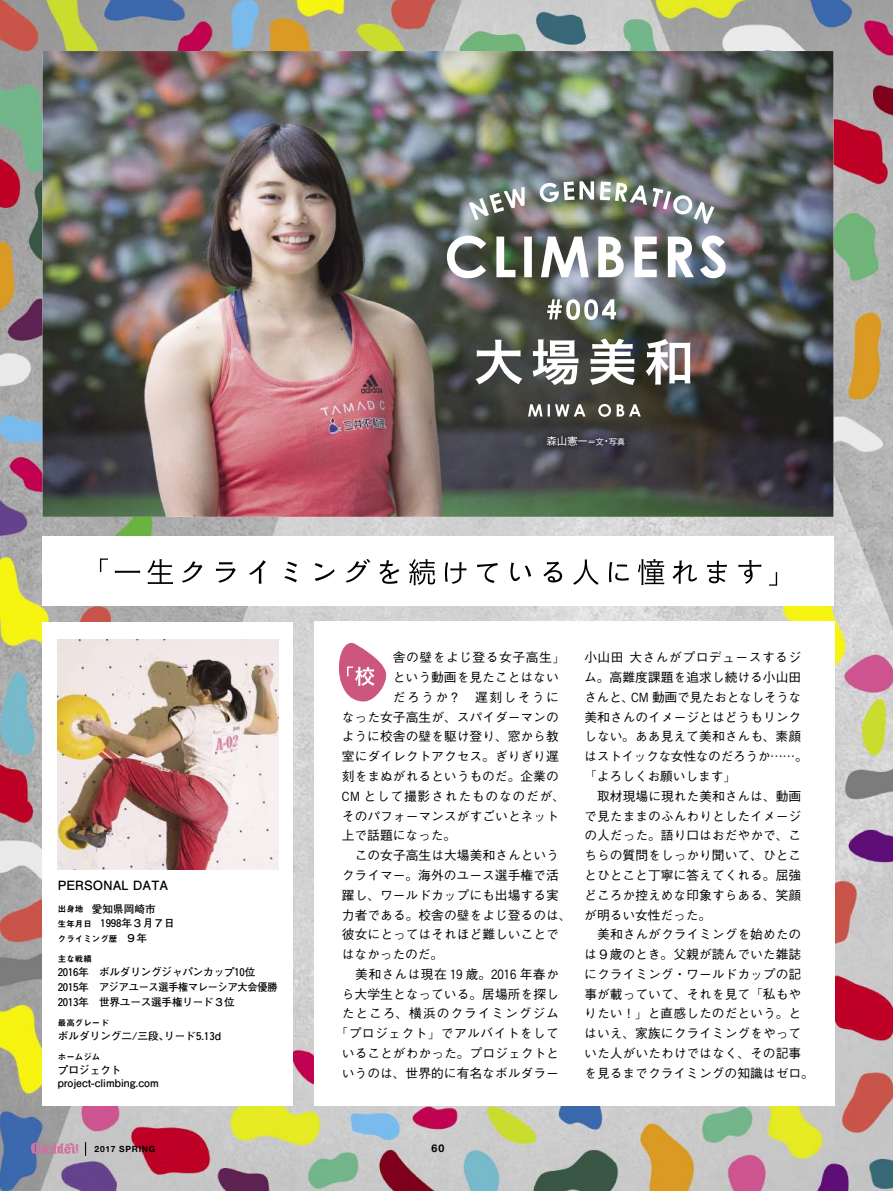
<style>
.page{position:relative;width:893px;height:1191px;background:#fff}
.page>*{position:absolute;margin:0;border:0;box-sizing:border-box;transform-origin:0 0}
.t1{font:12.75px/19.8px "Gothic BBB Pro Medium 90 pv RKSJ H";color:#000}
.t2{font:12.75px "Gothic BBB Pro Medium 90 pv RKSJ H";letter-spacing:.03em;color:#000}
.t3{font:12.75px "Gothic BBB Pro Medium 90 pv RKSJ H";letter-spacing:.065em;color:#000}
.t4{font:12.75px "Gothic BBB Pro Medium 90 pv RKSJ H";letter-spacing:.035em;color:#000}
.t5{font:12.75px "Gothic BBB Pro Medium 90 pv RKSJ H";letter-spacing:.075em;color:#000}
.t6{font:12.75px "Gothic BBB Pro Medium 90 pv RKSJ H";letter-spacing:.045em;color:#000}
.t7{font:12.75px "Gothic BBB Pro Medium 90 pv RKSJ H";letter-spacing:.11em;color:#000}
.t8{font:12.75px "Futo Go B101 Pro Bold 90 pv RKSJ H";color:#000}
.t9{font:10.65px/14.9px "Futo Go B101 Pro Bold 90 pv RKSJ H";letter-spacing:-.02em;color:#000}
.t10{font:10.65px/12.8px "Futo Go B101 Pro Bold 90 pv RKSJ H";color:#000}
.t11{font:10.65px "Gothic BBB Pro Medium 90 pv RKSJ H";color:#fff}
.t12{font:700 10.65px "Helvetica Neue";color:#000}
.t13{font:8.55px/14.9px "Midashi Go Pro MB31 90 pv RKSJ H";color:#000}
.t14{font:700 8.55px "Helvetica Neue";letter-spacing:.08em;color:#000}
.s1{font-size:8.55px}
.s2{font-family:"Midashi Go Pro MB31 90 pv RKSJ H";font-size:8.55px}
.s3{font-family:"Futogo Num";font-size:10.65px}
.s4{font-family:"Futo Go B101 Pro Bold 90 pv RKSJ H";font-size:10.65px}
.s5{font-family:"Futogo Num"}
.s6{font-family:"Hira Min Pro W3 90 pv RKSJ H"}
.s7{font-family:"Trade Gothic"}
.s8{font-family:"Gothic Num"}
</style>
<div class="page">
<img style="left:0;top:0;width:893px;height:1191px">
<div style="left:43px;top:622px;width:250px;height:484px;background:#fff"></div>
<div style="left:314px;top:621px;width:520px;height:485px;background:#fff"></div>
<div style="left:43px;top:536px;width:791px;height:70px;background:#fff"></div>
<img style="left:43px;top:51px;width:790px;height:466px">
<img style="left:58px;top:639px;width:221px;height:230px">
<img style="left:540px;top:429px;width:92px;height:25px">
<svg style="left:528px;top:404px;width:113px;height:13px"></svg>
<svg style="left:475px;top:338px;width:215px;height:47px"></svg>
<svg style="left:547px;top:299px;width:69px;height:21px"></svg>
<img style="left:447px;top:235px;width:279px;height:43px">
<svg style="left:100px;top:558px;width:677px;height:27px"></svg>
<img style="left:469px;top:181px;width:245px;height:43px">
<svg style="left:85px;top:1142px;width:1px;height:13px"></svg>
<svg style="left:76px;top:1144px;width:2px;height:9px"></svg>
<img style="left:32px;top:1142px;width:43px;height:11px">
<svg style="left:338px;top:643px;width:49px;height:59px"></svg>
<p class="t11" style="left:547px;top:433px;width:80px">森山憲一<span class="s1">＝文</span>・<span class="s1">写真</span></p>
<p class="t8" style="left:58px;top:875px;width:112px">PERSONAL DATA</p>
<p class="t9" style="left:58px;top:899px;width:99px"><span class="s2">出身地　</span>愛知県岡崎市</p>
<p class="t13" style="left:58px;top:915px;width:118px">生年月日　<span class="s3">1998</span><span class="s4">年３月７日</span>クライミング歴　<span class="s4">９年</span></p>
<p class="t13" style="left:58px;top:950px;width:36px">主な戦績</p>
<p class="t9" style="left:58px;top:963px;width:221px"><span class="s5">2016</span>年　ボルダリングジャパンカップ<span class="s5">10</span>位<br><span class="s5">2015</span>年　アジアユース選手権マレーシア大会優勝<br><span class="s5">2013</span>年　世界ユース選手権リード３位</p>
<p class="t13" style="left:58px;top:1014px;width:53px">最高グレード</p>
<p class="t10" style="left:58px;top:1028px;width:165px">ボルダリング二/三段、リード<span class="s5">5</span>.<span class="s5">13</span>d</p>
<p class="t13" style="left:58px;top:1048px;width:44px">ホームジム</p>
<p class="t10" style="left:58px;top:1062px;width:103px">プロジェクトproject-climbing.com</p>
<p class="t6" style="left:393px;top:647px;width:174px">舎の壁をよじ登る女子高生<span class="s6">」</span></p>
<p class="t1" style="left:393px;top:666px;width:168px">という動画を見たことはない</p>
<p class="t7" style="left:393px;top:687px;width:167px">だろうか？　遅刻しそうに</p>
<p class="t1" style="left:342px;top:705px;width:218px">なった女子高生が、スパイダーマンの</p>
<p class="t1" style="left:342px;top:725px;width:218px">ように校舎の壁を駆け登り、窓から教</p>
<p class="t1" style="left:342px;top:745px;width:218px">室にダイレクトアクセス。ぎりぎり遅</p>
<p class="t1" style="left:342px;top:764px;width:218px">刻をまぬがれるというものだ。企業の</p>
<p class="t3" style="left:342px;top:786px;width:225px"><span class="s7">CM</span> として撮影されたものなのだが、</p>
<p class="t1" style="left:342px;top:804px;width:218px">そのパフォーマンスがすごいとネット</p>
<p class="t1" style="left:342px;top:824px;width:116px">上で話題になった。</p>
<p class="t1" style="left:342px;top:844px;width:218px">　この女子高生は大場美和さんという</p>
<p class="t1" style="left:342px;top:863px;width:218px">クライマー。海外のユース選手権で活</p>
<p class="t1" style="left:342px;top:883px;width:218px">躍し、ワールドカップにも出場する実</p>
<p class="t1" style="left:342px;top:903px;width:231px">力者である。校舎の壁をよじ登るのは、</p>
<p class="t1" style="left:342px;top:923px;width:218px">彼女にとってはそれほど難しいことで</p>
<p class="t1" style="left:342px;top:942px;width:103px">はなかったのだ。</p>
<p class="t2" style="left:342px;top:963px;width:218px">　美和さんは現在 <span class="s8">19</span> 歳。<span class="s8">2016</span> 年春か</p>
<p class="t1" style="left:342px;top:982px;width:218px">ら大学生となっている。居場所を探し</p>
<p class="t5" style="left:342px;top:1003px;width:218px">たところ、横浜のクライミングジム</p>
<p class="t4" style="left:336px;top:1023px;width:225px"><span class="s6">「</span>プロジェクト<span class="s6">」</span>でアルバイトをして</p>
<p class="t1" style="left:342px;top:1041px;width:218px">いることがわかった。プロジェクトと</p>
<p class="t1" style="left:342px;top:1061px;width:218px">いうのは、世界的に有名なボルダラー</p>
<p class="t1" style="left:584px;top:646px;width:231px">小山田大さんがプロデュースするジム。高難度課題を追求し続ける小山田さんと、<span class="s7">CM</span> 動画で見たおとなしそうな美和さんのイメージとはどうもリンクしない。ああ見えて美和さんも、素顔はストイックな女性なのだろうか……。<span class="s6">「</span>よろしくお願いします<span class="s6">」<br></span>　取材現場に現れた美和さんは、動画で見たままのふんわりとしたイメージの人だった。語り口はおだやかで、こちらの質問をしっかり聞いて、ひとことひとこと丁寧に答えてくれる。屈強どころか控えめな印象すらある、笑顔が明るい女性だった。<br>　美和さんがクライミングを始めたのは９歳のとき。父親が読んでいた雑誌にクライミング・ワールドカップの記事が載っていて、それを見て<span class="s6">「</span>私もやりたい！<span class="s6">」</span>と直感したのだという。とはいえ、家族にクライミングをやっていた人がいたわけではなく、その記事を見るまでクライミングの知識はゼロ。</p>
<p class="t14" style="left:95px;top:1143px;width:62px">2017 SPRING</p>
<p class="t12" style="left:432px;top:1141px;width:14px">60</p>
</div>
